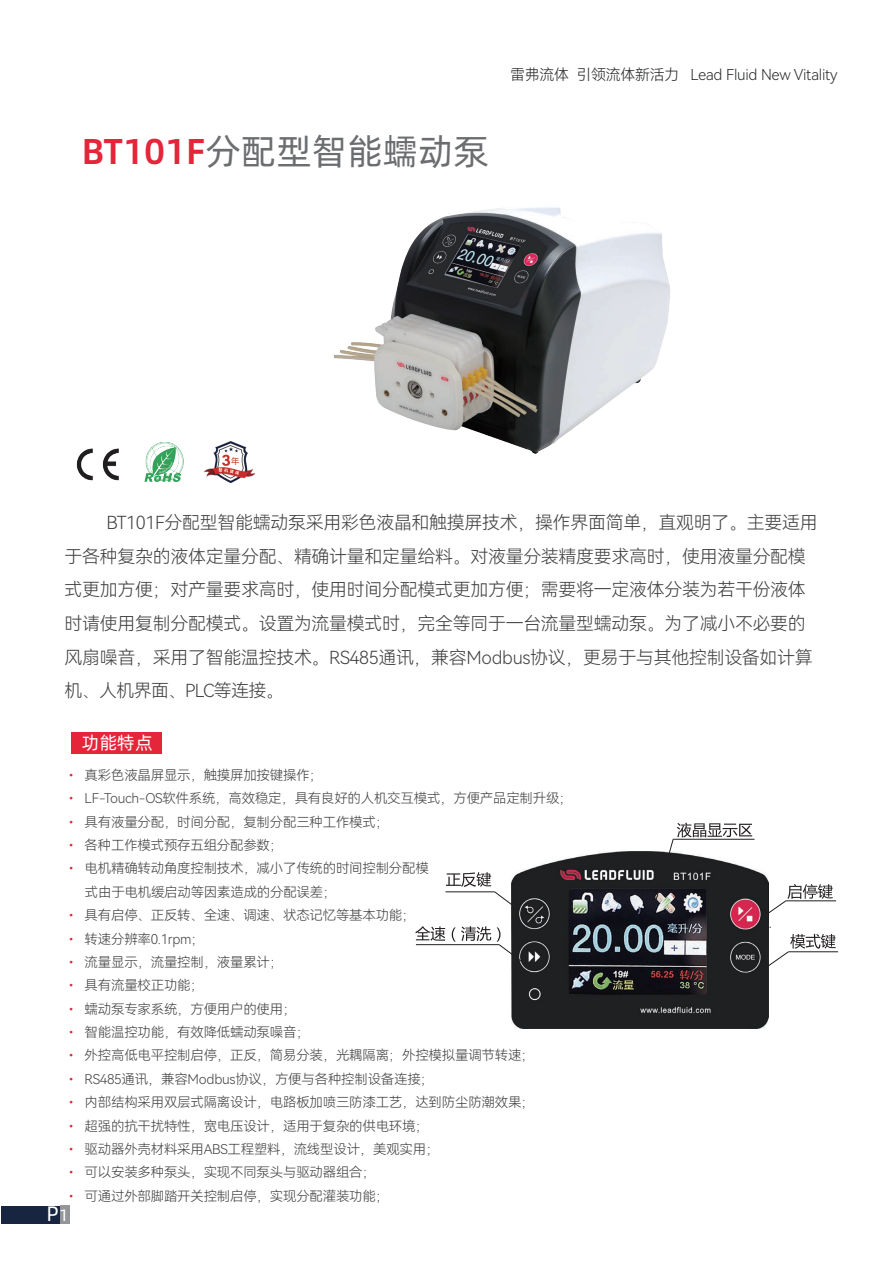
<style>
.page{position:relative;width:893px;height:1263px;background:#fff}
.page>*{position:absolute;margin:0;border:0;box-sizing:border-box;transform-origin:0 0}
.t1{font:36px "Alibaba Pu Hui Ti R";color:#6c6d70}
.t2{font:21px "Alibaba Pu Hui Ti R";color:#fff}
.t3{font:18px/33.6px "Harmony OS Sans SC Light";letter-spacing:-.02em;color:#3e3e3f}
.t4{font:18px "Alibaba Pu Hui Ti R";color:#fff}
.t5{font:15px "Harmony OS Sans SC Light";letter-spacing:-.02em;color:#262727}
.t6{font:13.5px/23.4px "Harmony OS Sans SC Light";letter-spacing:-.02em;color:#3e3e3f}
.s1{font-family:"Alibaba Pu Hui Ti M";color:#e52539}
.s2{color:#e52539}
.s3{font-size:16.5px}
</style>
<div class="page">
<img style="left:511px;top:852px;width:257px;height:176px">
<div style="left:71px;top:732px;width:90px;height:22px;background:#e52539"></div>
<div style="left:2px;top:1206px;width:68px;height:18px;background:#172541"></div>
<div style="left:60px;top:1206px;width:10px;height:18px;background:#939598"></div>
<hr style="left:673px;top:839px;width:81px;height:1px;background:#231f20">
<hr style="left:786px;top:900px;width:50px;height:1px;background:#231f20">
<hr style="left:788px;top:951px;width:50px;height:1px;background:#231f20">
<hr style="left:445px;top:891px;width:50px;height:1px;background:#231f20">
<svg style="left:655px;top:823px;width:97px;height:78px"></svg>
<svg style="left:446px;top:872px;width:73px;height:38px"></svg>
<svg style="left:761px;top:884px;width:72px;height:34px"></svg>
<svg style="left:764px;top:934px;width:72px;height:35px"></svg>
<hr style="left:416px;top:944px;width:83px;height:1px;background:#231f20">
<svg style="left:415px;top:926px;width:30px;height:15px"></svg>
<svg style="left:452px;top:926px;width:39px;height:16px"></svg>
<svg style="left:497px;top:927px;width:26px;height:36px"></svg>
<img style="left:76px;top:442px;width:94px;height:40px">
<img style="left:170px;top:207px;width:500px;height:276px">
<h1 class="t1" style="left:82px;top:125px;width:409px"><span class="s1">BT101F</span>分配型智能蠕动泵</h1>
<p class="t5" style="left:510px;top:64px;width:329px">雷弗流体 引领流体新活力 Lead Fluid New Vitality</p>
<p class="t3" style="left:65px;top:505px;width:755px;text-indent:42px">BT101F分配型智能蠕动泵采用彩色液晶和触摸屏技术，操作界面简单，直观明了。主要适用于各种复杂的液体定量分配、精确计量和定量给料。对液量分装精度要求高时，使用液量分配模式更加方便；对产量要求高时，使用时间分配模式更加方便；需要将一定液体分装为若干份液体时请使用复制分配模式。设置为流量模式时，完全等同于一台流量型蠕动泵。为了减小不必要的风扇噪音，采用了智能温控技术。RS485通讯，兼容Modbus协议，更易于与其他控制设备如计算机、人机界面、PLC等连接。</p>
<h3 class="t4" style="left:82px;top:730px;width:72px">功能特点</h3>
<p class="t6" style="left:65px;top:763px;width:260px"><span class="s2">•</span> 真彩色液晶屏显示，触摸屏加按键操作；</p>
<p class="t6" style="left:65px;top:786px;width:510px"><span class="s2">•</span> LF-Touch-OS软件系统，高效稳定，具有良好的人机交互模式，方便产品定制升级；</p>
<p class="t6" style="left:65px;top:809px;width:326px"><span class="s2">•</span> 具有液量分配，时间分配，复制分配三种工作模式；</p>
<p class="t6" style="left:65px;top:833px;width:220px"><span class="s2">•</span> 各种工作模式预存五组分配参数；</p>
<p class="t6" style="left:85px;top:856px;width:345px;text-indent:-20px"><span class="s2">•</span> 电机精确转动角度控制技术，减小了传统的时间控制分配模式由于电机缓启动等因素造成的分配误差；</p>
<p class="t6" style="left:65px;top:903px;width:352px"><span class="s2">•</span> 具有启停、正反转、全速、调速、状态记忆等基本功能；</p>
<p class="t6" style="left:65px;top:926px;width:142px"><span class="s2">•</span> 转速分辨率0.1rpm；</p>
<p class="t6" style="left:65px;top:950px;width:220px"><span class="s2">•</span> 流量显示，流量控制，液量累计；</p>
<p class="t6" style="left:65px;top:973px;width:141px"><span class="s2">•</span> 具有流量校正功能；</p>
<p class="t6" style="left:65px;top:997px;width:233px"><span class="s2">•</span> 蠕动泵专家系统，方便用户的使用；</p>
<p class="t6" style="left:65px;top:1020px;width:247px"><span class="s2">•</span> 智能温控功能，有效降低蠕动泵噪音；</p>
<p class="t6" style="left:65px;top:1043px;width:472px"><span class="s2">•</span> 外控高低电平控制启停，正反，简易分装，光耦隔离；外控模拟量调节转速；</p>
<p class="t6" style="left:65px;top:1067px;width:371px"><span class="s2">•</span> RS485通讯，兼容Modbus协议，方便与各种控制设备连接；</p>
<p class="t6" style="left:65px;top:1090px;width:472px"><span class="s2">•</span> 内部结构采用双层式隔离设计，电路板加喷三防漆工艺，达到防尘防潮效果；</p>
<p class="t6" style="left:65px;top:1114px;width:366px"><span class="s2">•</span> 超强的抗干扰特性，宽电压设计，适用于复杂的供电环境；</p>
<p class="t6" style="left:65px;top:1137px;width:376px"><span class="s2">•</span> 驱动器外壳材料采用ABS工程塑料，流线型设计，美观实用；</p>
<p class="t6" style="left:65px;top:1160px;width:313px"><span class="s2">•</span> 可以安装多种泵头，实现不同泵头与驱动器组合；</p>
<p class="t6" style="left:65px;top:1184px;width:326px"><span class="s2">•</span> 可通过外部脚踏开关控制启停，实现分配灌装功能；</p>
<h2 class="t2" style="left:47px;top:1198px;width:24px">P<span class="s3">1</span></h2>
</div>
